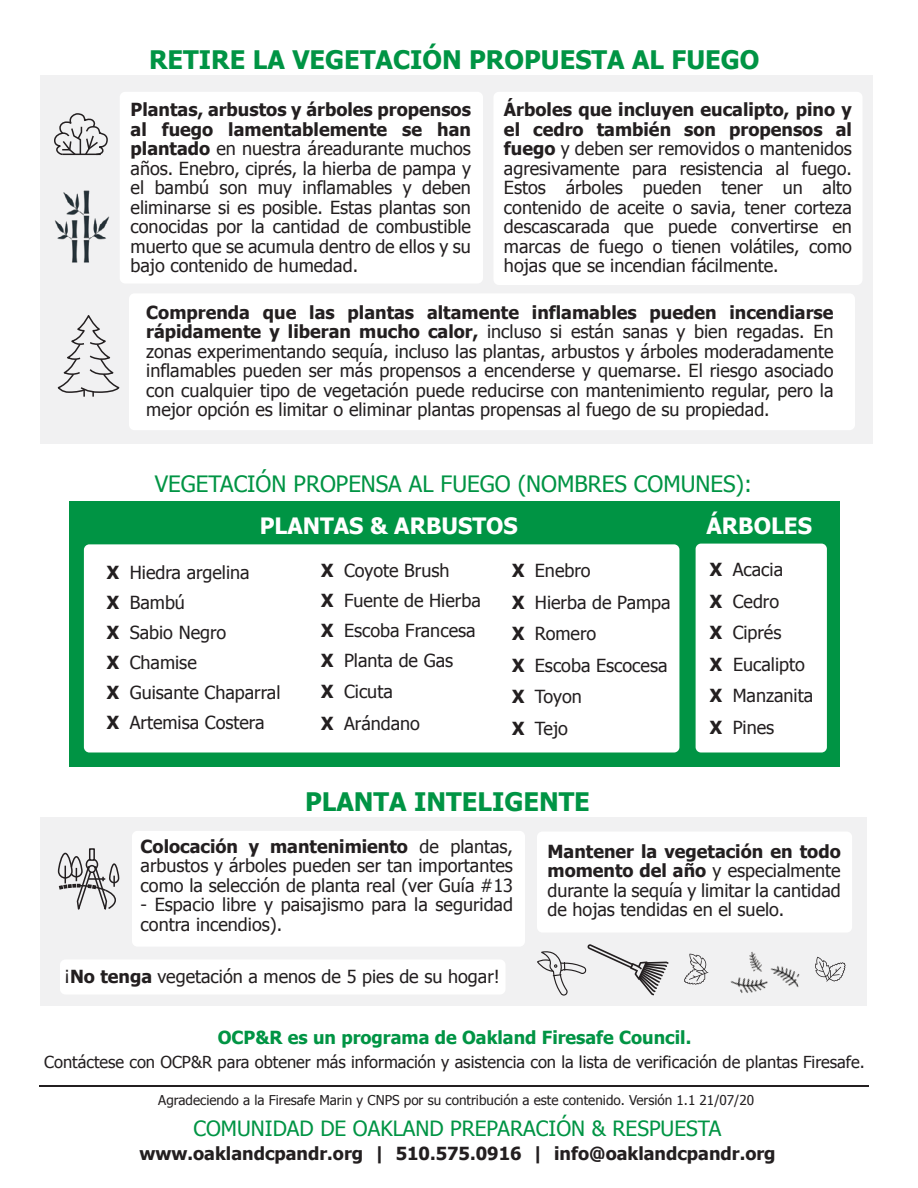
<style>
.page{position:relative;width:918px;height:1188px;background:#fff}
.page>*{position:absolute;margin:0;border:0;box-sizing:border-box;transform-origin:0 0}
.t1{font:700 25.5px "Tahoma";color:#009444}
.t2{font:22.5px "Tahoma";color:#009444}
.t3{font:700 22.5px "Tahoma";color:#fff}
.t4{font:21px "Tahoma";color:#009444}
.t5{font:18px/19.5px "Tahoma";color:#231f20;text-align:justify}
.t6{font:700 18px "Tahoma";color:#231f20}
.t7{font:700 18px "Tahoma";color:#009444}
.t8{font:16.5px "Tahoma";color:#231f20}
.t9{font:13.5px "Tahoma";color:#231f20}
.s1{font-weight:700}
</style>
<div class="page">
<div style="left:40px;top:818px;width:827px;height:188px;background:#f1f1f2"></div>
<div style="left:537px;top:832px;width:315px;height:101px;background:#fff;border-radius:5px"></div>
<div style="left:132px;top:831px;width:393px;height:116px;background:#fff;border-radius:5px"></div>
<div style="left:40px;top:75px;width:833px;height:369px;background:#f1f1f2"></div>
<div style="left:129px;top:293px;width:726px;height:137px;background:#fff;border-radius:5px"></div>
<div style="left:494px;top:92px;width:369px;height:193px;background:#fff;border-radius:5px"></div>
<div style="left:120px;top:92px;width:363px;height:192px;background:#fff;border-radius:5px"></div>
<div style="left:69px;top:501px;width:771px;height:265px;background:#009444"></div>
<div style="left:84px;top:544px;width:595px;height:209px;background:#fff;border-radius:5px"></div>
<div style="left:696px;top:544px;width:131px;height:209px;background:#fff;border-radius:5px"></div>
<div style="left:89px;top:848px;width:6px;height:13px;border:2px solid #231f20"></div>
<div style="left:58px;top:853px;width:15px;height:26px;border:2px solid #231f20;border-radius:7px"></div>
<div style="left:109px;top:863px;width:10px;height:20px;border:2px solid #231f20;border-radius:4px"></div>
<svg style="left:58px;top:855px;width:59px;height:55px"></svg>
<svg style="left:57px;top:316px;width:63px;height:81px"></svg>
<svg style="left:54px;top:113px;width:54px;height:43px"></svg>
<img style="left:54px;top:190px;width:56px;height:73px">
<div style="left:60px;top:960px;width:446px;height:34px;background:#fff;border-radius:5px"></div>
<img style="left:770px;top:965px;width:30px;height:23px">
<img style="left:730px;top:977px;width:38px;height:16px">
<img style="left:749px;top:952px;width:13px;height:20px">
<svg style="left:815px;top:957px;width:31px;height:25px"></svg>
<svg style="left:684px;top:954px;width:24px;height:31px"></svg>
<svg style="left:537px;top:944px;width:132px;height:52px"></svg>
<hr style="left:39px;top:1086px;width:830px;height:1px;background:#231f20">
<h1 class="t1" style="left:149px;top:42px;width:612px">RETIRE LA VEGETACIÓN PROPUESTA AL FUEGO</h1>
<p class="t5" style="left:504px;top:99px;width:350px"><span class="s1">Árboles que incluyen eucalipto, pino y el cedro también son propensos al fuego</span> y deben ser removidos o mantenidos agresivamente para resistencia al fuego.<br>Estos árboles pueden tener un alto contenido de aceite o savia, tener corteza descascarada que puede convertirse en marcas de fuego o tienen volátiles, como hojas que se incendian fácilmente.</p>
<p class="t5" style="left:131px;top:99px;width:342px"><span class="s1">Plantas, arbustos y árboles propensos al fuego lamentablemente se han plantado</span> en nuestra áreadurante muchos años. Enebro, ciprés, la hierba de pampa y el bambú son muy inflamables y deben eliminarse si es posible. Estas plantas son conocidas por la cantidad de combustible muerto que se acumula dentro de ellos y su bajo contenido de humedad.</p>
<p class="t5" style="left:146px;top:302px;width:689px"><span class="s1">Comprenda que las plantas altamente inflamables pueden incendiarse rápidamente y liberan mucho calor,</span> incluso si están sanas y bien regadas. En zonas experimentando sequía, incluso las plantas, arbustos y árboles moderadamente inflamables pueden ser más propensos a encenderse y quemarse. El riesgo asociado con cualquier tipo de vegetación puede reducirse con mantenimiento regular, pero la mejor opción es limitar o eliminar plantas propensas al fuego de su propiedad.</p>
<p class="t2" style="left:155px;top:469px;width:599px">VEGETACIÓN PROPENSA AL FUEGO (NOMBRES COMUNES):</p>
<p class="t3" style="left:260px;top:510px;width:259px">PLANTAS &amp; ARBUSTOS</p>
<p class="t3" style="left:706px;top:510px;width:107px">ÁRBOLES</p>
<p class="t5" style="left:107px;top:557px;width:175px;line-height:30px;text-align:left"><span class="s1">X</span> Hiedra argelina<br><span class="s1">X</span> Bambú<br><span class="s1">X</span> Sabio Negro<br><span class="s1">X</span> Chamise<br><span class="s1">X</span> Guisante Chaparral<br><span class="s1">X</span> Artemisa Costera</p>
<p class="t5" style="left:321px;top:554px;width:161px;line-height:30.6px;text-align:left"><span class="s1">X</span> Coyote Brush<br><span class="s1">X</span> Fuente de Hierba<br><span class="s1">X</span> Escoba Francesa<br><span class="s1">X</span> Planta de Gas<br><span class="s1">X</span> Cicuta<br><span class="s1">X</span> Arándano</p>
<p class="t5" style="left:710px;top:553px;width:105px;line-height:31.5px;text-align:left"><span class="s1">X</span> Acacia<br><span class="s1">X</span> Cedro<br><span class="s1">X</span> Ciprés<br><span class="s1">X</span> Eucalipto<br><span class="s1">X</span> Manzanita<br><span class="s1">X</span> Pines</p>
<p class="t5" style="left:512px;top:554px;width:160px;line-height:31.5px;text-align:left"><span class="s1">X</span> Enebro<br><span class="s1">X</span> Hierba de Pampa<br><span class="s1">X</span> Romero<br><span class="s1">X</span> Escoba Escocesa<br><span class="s1">X</span> Toyon<br><span class="s1">X</span> Tejo</p>
<h1 class="t1" style="left:305px;top:784px;width:286px">PLANTA INTELIGENTE</h1>
<p class="t5" style="left:141px;top:836px;width:374px"><span class="s1">Colocación y mantenimiento</span> de plantas, arbustos y árboles pueden ser tan importantes como la selección de planta real (ver Guía #13</p>
<p class="t5" style="left:141px;top:894px;width:374px">- Espacio libre y paisajismo para la seguridad contra incendios).</p>
<p class="t5" style="left:64px;top:966px;width:437px">¡<span class="s1">No tenga</span> vegetación a menos de 5 pies de su hogar!</p>
<p class="t5" style="left:548px;top:841px;width:295px"><span class="s1">Mantener la vegetación en todo momento del año</span> y especialmente durante la sequía y limitar la cantidad de hojas tendidas en el suelo.</p>
<p class="t7" style="left:218px;top:1025px;width:475px">OCP&amp;R es un programa de Oakland Firesafe Council.</p>
<p class="t8" style="left:44px;top:1051px;width:822px">Contáctese con OCP&amp;R para obtener más información y asistencia con la lista de verificación de plantas Firesafe.</p>
<p class="t9" style="left:158px;top:1091px;width:597px">Agradeciendo a la Firesafe Marin y CNPS por su contribución a este contenido. Versión 1.1 21/07/20</p>
<p class="t6" style="left:140px;top:1141px;width:638px">www.oaklandcpandr.org | 510.575.0916 | info@oaklandcpandr.org</p>
<p class="t4" style="left:193px;top:1114px;width:530px">COMUNIDAD DE OAKLAND PREPARACIÓN &amp; RESPUESTA</p>
</div>
